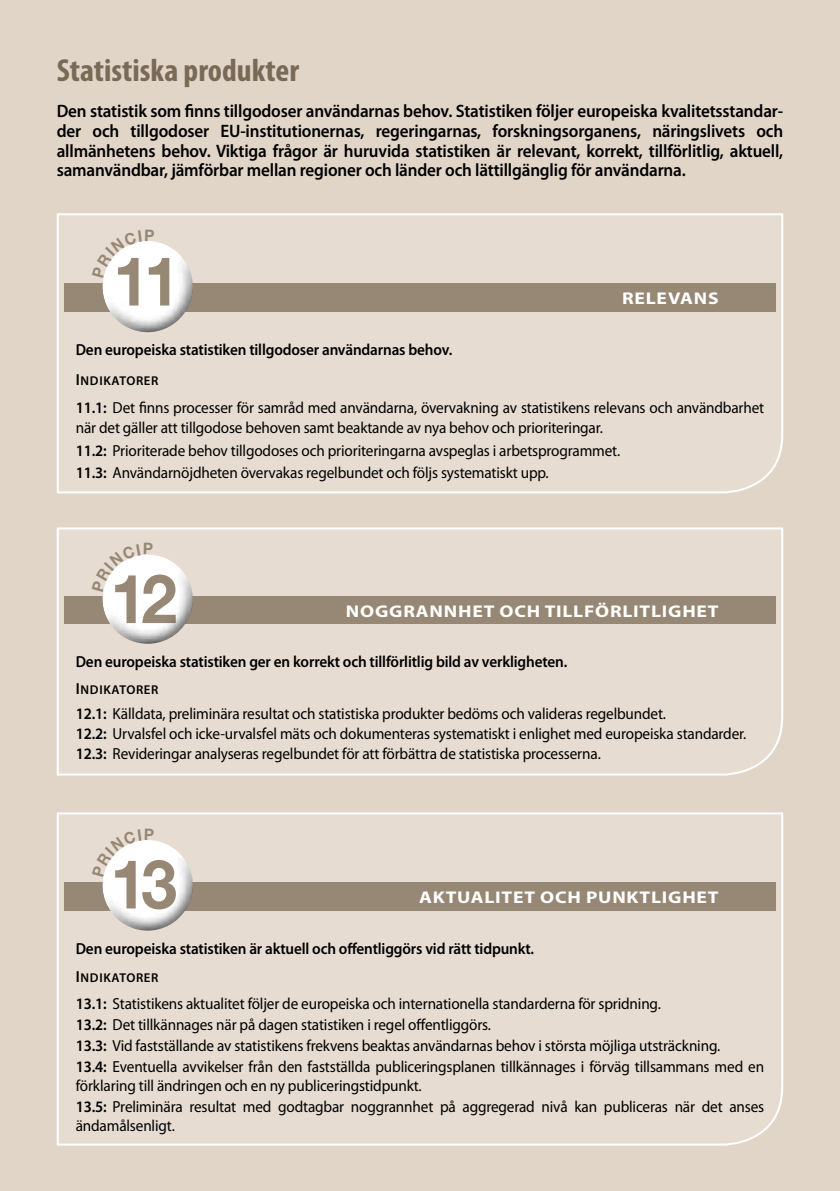
<style>
.page{position:relative;width:840px;height:1191px;background:#fff}
.page>*{position:absolute;margin:0;border:0;box-sizing:border-box;transform-origin:0 0}
.t1{font:700 68px "Helvetica Neue LT Std";color:#978875;scale:.95 1}
.t2{font:700 condensed 32px "Myriad Pro";color:#796a56}
.t3{font:600 18px/19.6px "Myriad Pro";letter-spacing:-.01em;color:#000;text-align:justify;scale:.95 1}
.t4{font:700 17px "Myriad Pro";letter-spacing:.04em;color:#fff;scale:1.15 1}
.t5{font:16px/21px "Myriad Pro";letter-spacing:-.01em;color:#000;scale:.95 1}
.t6{font:600 16px "Myriad Pro";letter-spacing:-.01em;color:#000;scale:.95 1}
.t7{font:600 12.8px "Myriad Pro";letter-spacing:.05em;color:#000}
.s1{font-size:16px}
.s2{font-weight:600}
</style>
<div class="page">
<div style="left:0;top:0;width:839px;height:1191px;background:#e1d5c8"></div>
<div style="left:56px;top:213px;width:727px;height:281px;background:#e6dcd1"></div>
<div style="left:64px;top:284px;width:711px;height:28px;background:#978875"></div>
<div style="left:87px;top:224px;width:105px;height:60px;background:#e6dcd1"></div>
<div style="left:94px;top:249px;width:115px;height:84px;background:#000;opacity:.92"></div>
<div style="left:56px;top:527px;width:727px;height:249px;background:#e6dcd1"></div>
<div style="left:64px;top:596px;width:711px;height:28px;background:#978875"></div>
<div style="left:87px;top:538px;width:105px;height:58px;background:#e6dcd1"></div>
<div style="left:94px;top:562px;width:115px;height:82px;background:#000;opacity:.92"></div>
<div style="left:56px;top:812px;width:727px;height:334px;background:#e6dcd1"></div>
<div style="left:64px;top:882px;width:711px;height:28px;background:#978875"></div>
<div style="left:87px;top:823px;width:105px;height:59px;background:#e6dcd1"></div>
<div style="left:94px;top:848px;width:115px;height:84px;background:#000;opacity:.92"></div>
<svg style="left:92px;top:229px;width:62px;height:48px"></svg>
<svg style="left:92px;top:543px;width:61px;height:49px"></svg>
<svg style="left:92px;top:828px;width:62px;height:49px"></svg>
<h2 class="t2" style="left:57px;top:50px;width:244px">Statistiska produkter</h2>
<p class="t3" style="left:57px;top:102px;width:765px">Den statistik som finns tillgodoser användarnas behov. Statistiken följer europeiska kvalitetsstandar&shy;der och tillgodoser EU-institutionernas, regeringarnas, forskningsorganens, näringslivets och allmänhetens behov. Viktiga frågor är huruvida statistiken är relevant, korrekt, tillförlitlig, aktuell, samanvändbar, jämförbar mellan regioner och länder och lättillgänglig för användarna.</p>
<h1 class="t1" style="left:113px;top:239px;width:72px">11</h1>
<p class="t4" style="left:622px;top:289px;width:85px">RELEVANS</p>
<p class="t6" style="left:76px;top:341px;width:397px">Den europeiska statistiken tillgodoser användarnas behov.</p>
<p class="t7" style="left:76px;top:373px;width:84px"><span class="s1">I</span>ndi katorer</p>
<p class="t5" style="left:76px;top:397px;width:726px"><span class="s2">11.1:</span> Det finns processer för samråd med användarna, övervakning av statistikens relevans och användbarhet när det gäller att tillgodose behoven samt beaktande av nya behov och prioriteringar.</p>
<p class="t5" style="left:76px;top:439px;width:574px;line-height:22.4px"><span class="s2">11.2:</span> Prioriterade behov tillgodoses och prioriteringarna avspeglas i arbetsprogrammet.<br><span class="s2">11.3:</span> Användarnöjdheten övervakas regelbundet och följs systematiskt upp.</p>
<h1 class="t1" style="left:110px;top:557px;width:72px">12</h1>
<p class="t4" style="left:346px;top:601px;width:325px">NOGGRANNHET OCH TILLFÖRLITLIGHET</p>
<p class="t6" style="left:76px;top:653px;width:518px">Den europeiska statistiken ger en korrekt och tillförlitlig bild av verkligheten.</p>
<p class="t7" style="left:76px;top:682px;width:84px"><span class="s1">I</span>ndi katorer</p>
<p class="t5" style="left:76px;top:704px;width:707px;line-height:19.6px"><span class="s2">12.1:</span> Källdata, preliminära resultat och statistiska produkter bedöms och valideras regelbundet.<br><span class="s2">12.2:</span> Urvalsfel och icke-urvalsfel mäts och dokumenteras systematiskt i enlighet med europeiska standarder.<br><span class="s2">12.3:</span> Revideringar analyseras regelbundet för att förbättra de statistiska processerna.</p>
<h1 class="t1" style="left:110px;top:842px;width:72px">13</h1>
<p class="t4" style="left:419px;top:887px;width:262px">AKTUALITET OCH PUNKTLIGHET</p>
<p class="t6" style="left:76px;top:939px;width:483px">Den europeiska statistiken är aktuell och offentliggörs vid rätt tidpunkt.</p>
<p class="t7" style="left:76px;top:970px;width:84px"><span class="s1">I</span>ndi katorer</p>
<p class="t5" style="left:76px;top:993px;width:725px"><span class="s2">13.1:</span> Statistikens aktualitet följer de europeiska och internationella standarderna för spridning.<br><span class="s2">13.2:</span> Det tillkännages när på dagen statistiken i regel offentliggörs.<br><span class="s2">13.3:</span> Vid fastställande av statistikens frekvens beaktas användarnas behov i största möjliga utsträckning.<br><span class="s2">13.4:</span> Eventuella avvikelser från den fastställda publiceringsplanen tillkännages i förväg tillsammans med en</p>
<p class="t5" style="left:76px;top:1075px;width:725px">förklaring till ändringen och en ny publiceringstidpunkt.<br><span class="s2">13.5:</span> Preliminära resultat med godtagbar noggrannhet på aggregerad nivå kan publiceras när det anses</p>
<p class="t5" style="left:76px;top:1115px;width:106px">ändamålsenligt.</p>
</div>
